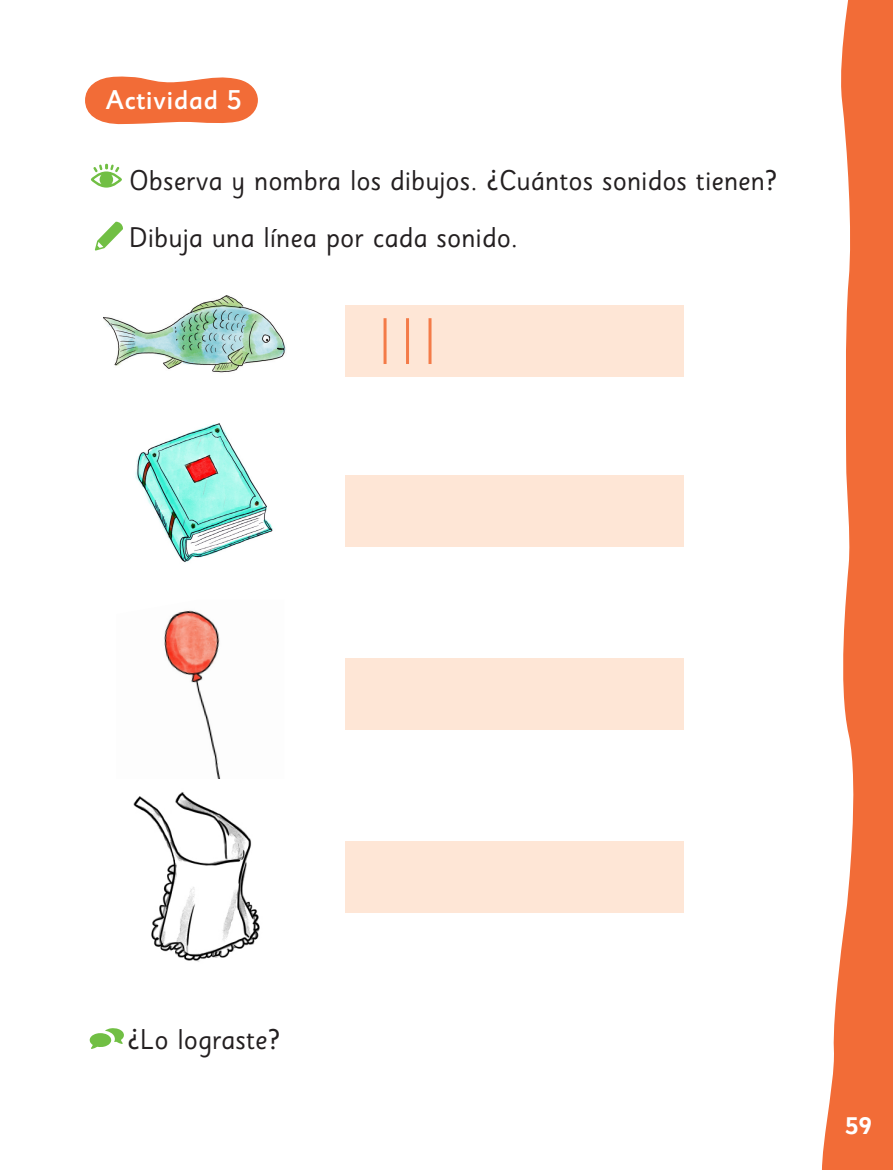
<style>
.page{position:relative;width:893px;height:1170px;background:#fff}
.page>*{position:absolute;margin:0;border:0;box-sizing:border-box;transform-origin:0 0}
.instrucc{font:28.5px "Sassoon Sans Std";color:#231f20}
.ACTIVIDAD{font:500 27px "Sassoon Sans Std";letter-spacing:.01em;color:#fff}
.t1{font:700 24px "Sassoon Sans Std";color:#fff}
</style>
<div class="page">
<svg style="left:822px;top:0;width:71px;height:1169px;fill:#f26c37"></svg>
<img style="left:135px;top:423px;width:138px;height:139px">
<img style="left:104px;top:295px;width:182px;height:78px">
<div style="left:345px;top:305px;width:338px;height:72px;background:#fee6d6"></div>
<div style="left:345px;top:474px;width:338px;height:72px;background:#fee6d6"></div>
<div style="left:345px;top:840px;width:338px;height:72px;background:#fee6d6"></div>
<div style="left:345px;top:657px;width:338px;height:72px;background:#fee6d6"></div>
<img style="left:164px;top:610px;width:57px;height:169px">
<svg style="left:89px;top:1028px;width:35px;height:20px"></svg>
<hr style="left:384px;top:318px;width:3px;height:46px;background:#f47b48">
<hr style="left:406px;top:318px;width:3px;height:46px;background:#f47b48">
<hr style="left:428px;top:318px;width:3px;height:46px;background:#f47b48">
<svg style="left:91px;top:164px;width:31px;height:23px"></svg>
<div style="left:101px;top:174px;width:11px;height:11px;background:#71bf44;border-radius:50%"></div>
<svg style="left:95px;top:222px;width:28px;height:29px"></svg>
<img style="left:133px;top:792px;width:127px;height:170px">
<svg style="left:85px;top:76px;width:173px;height:48px;background:#f38153"></svg>
<p class="ACTIVIDAD" style="left:106px;top:83px;width:138px">Actividad 5</p>
<p class="instrucc" style="left:129px;top:163px;width:650px">Observa y nombra los dibujos. ¿Cuántos sonidos tienen?</p>
<p class="instrucc" style="left:129px;top:220px;width:391px">Dibuja una línea por cada sonido.</p>
<p class="instrucc" style="left:128px;top:1022px;width:154px">¿Lo lograste?</p>
<p class="t1" style="left:845px;top:1111px;width:28px">59</p>
</div>
